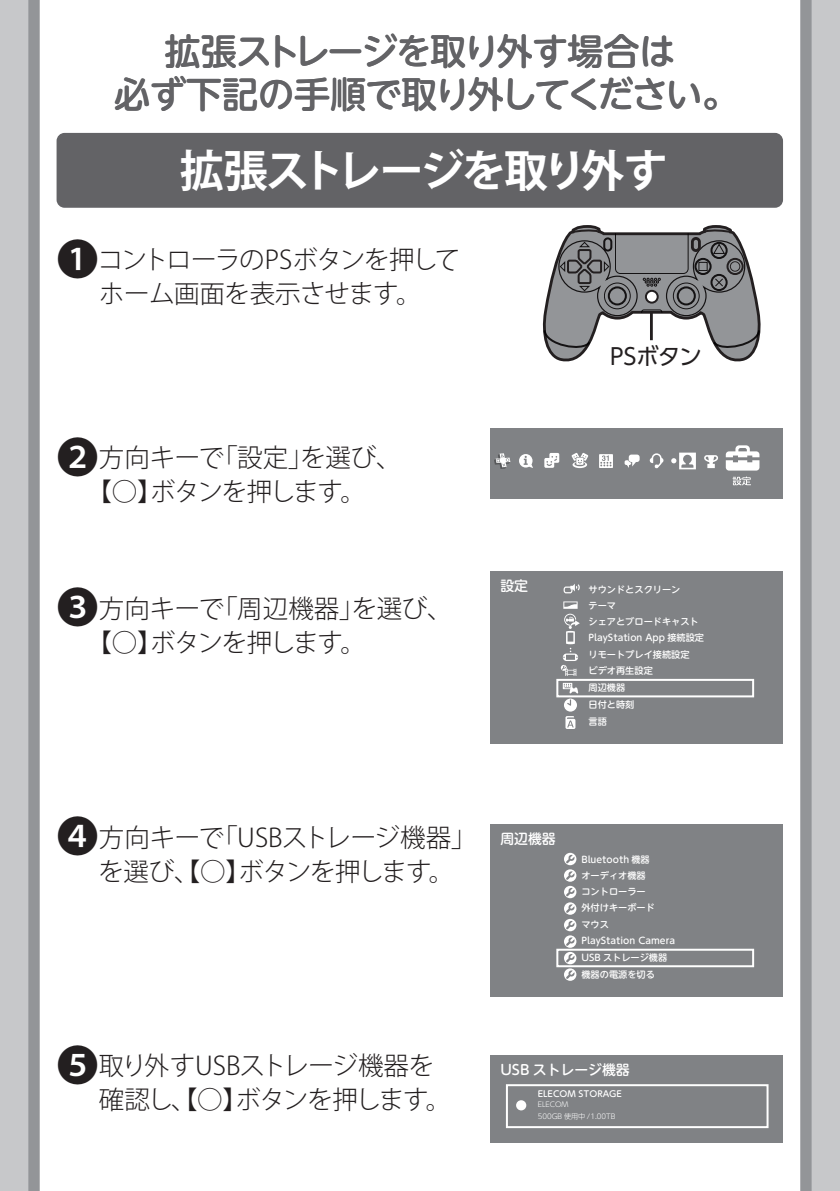
<style>
.page{position:relative;width:840px;height:1191px;background:#fff}
.page>*{position:absolute;margin:0;border:0;box-sizing:border-box;transform-origin:0 0}
.t1{font:700 44px "Koz Go Pr 6 N";letter-spacing:-.07em;color:#fff}
.t2{font:500 36px/43.2px "UD Shin M Go Pro";letter-spacing:-.055em;color:#636366;text-align:center}
.t3{font:300 25.6px/34px "Koz Go Pro";letter-spacing:-.04em;color:#231f20;text-align:center}
.t4{font:300 25.6px/34px "Koz Go Pro";letter-spacing:-.02em;color:#231f20}
.t5{font:22.8px "UD Shin Go Pro";letter-spacing:-.03em;color:#231f20}
.t6{font:500 14px "UD Shin M Go Pro";color:#fff}
.t7{font:500 9.2px/16px "UD Shin M Go Pro";color:#fff}
.t8{font:500 8.4px "UD Shin M Go Pro";color:#fff}
.t9{font:300 7.2px/11.2px "UD Shin Go Pro";color:#fff}
.s1{font-size:42.4px}
</style>
<div class="page">
<div style="left:0;top:0;width:839px;height:1191px;background:#c7c8ca"></div>
<div style="left:28px;top:0;width:783px;height:1191px;background:#fff"></div>
<div style="left:57px;top:133px;width:725px;height:75px;background:#636366;border-radius:8px"></div>
<svg style="left:538px;top:224px;width:223px;height:144px;background:#a6a6a8"></svg>
<div style="left:490px;top:824px;width:292px;height:172px;background:#808285"></div>
<svg style="left:563px;top:852px;width:13px;height:128px"></svg>
<div style="left:556px;top:948px;width:197px;height:19px;border:2px solid #fff"></div>
<div style="left:490px;top:428px;width:292px;height:71px;background:#808285"></div>
<svg style="left:494px;top:453px;width:16px;height:16px"></svg>
<svg style="left:519px;top:454px;width:13px;height:14px"></svg>
<svg style="left:544px;top:453px;width:15px;height:15px"></svg>
<svg style="left:571px;top:453px;width:17px;height:15px"></svg>
<svg style="left:599px;top:454px;width:13px;height:14px"></svg>
<svg style="left:624px;top:454px;width:15px;height:14px"></svg>
<svg style="left:649px;top:453px;width:14px;height:15px"></svg>
<svg style="left:704px;top:455px;width:13px;height:13px"></svg>
<svg style="left:725px;top:445px;width:34px;height:25px"></svg>
<svg style="left:671px;top:452px;width:24px;height:17px"></svg>
<svg style="left:732px;top:476px;width:18px;height:9px"></svg>
<div style="left:490px;top:571px;width:292px;height:172px;background:#808285"></div>
<svg style="left:563px;top:584px;width:17px;height:9px"></svg>
<svg style="left:562px;top:683px;width:16px;height:46px"></svg>
<svg style="left:560px;top:601px;width:19px;height:75px"></svg>
<div style="left:556px;top:679px;width:197px;height:18px;border:2px solid #fff"></div>
<div style="left:490px;top:1055px;width:292px;height:88px;background:#808285"></div>
<div style="left:505px;top:1084px;width:263px;height:44px;border:2px solid #fff"></div>
<div style="left:516px;top:1100px;width:10px;height:10px;background:#fff;border-radius:50%"></div>
<h2 class="t2" style="left:114px;top:28px;width:625px">拡張ストレージを取り外す場合は<br>必ず下記の手順で取り外してください。</h2>
<h1 class="t1" style="left:180px;top:146px;width:489px">拡張ストレージを取り外す</h1>
<h3 class="t3" style="left:56px;top:243px;width:405px"><span class="s1">❶</span>コントローラのPSボタンを押してホーム画面を表示させます。</h3>
<h3 class="t3" style="left:56px;top:441px;width:346px"><span class="s1">❷</span>方向キーで「設定」を選び、【○】ボタンを押します。</h3>
<h3 class="t4" style="left:86px;top:591px;width:367px;text-indent:-30px"><span class="s1">❸</span>方向キーで「周辺機器」を選び、【○】ボタンを押します。</h3>
<h3 class="t3" style="left:98px;top:820px;width:379px;text-align:left;text-indent:-42px"><span class="s1">❹</span>方向キーで「USBストレージ機器」を選び、【○】ボタンを押します。</h3>
<h3 class="t3" style="left:99px;top:1048px;width:354px;text-align:left;text-indent:-43px"><span class="s1">❺</span>取り外すUSBストレージ機器を確認し、【○】ボタンを押します。</h3>
<h3 class="t5" style="left:609px;top:338px;width:93px">PSボタン</h3>
<h3 class="t6" style="left:500px;top:574px;width:29px">設定</h3>
<p class="t7" style="left:588px;top:581px;width:117px">サウンドとスクリーン<br>テーマ<br>シェアとブロードキャスト<br>PlayStation App 接続設定</p>
<p class="t7" style="left:588px;top:646px;width:102px">リモートプレイ接続設定ビデオ再生設定<br>周辺機器<br>日付と時刻<br>言語</p>
<h3 class="t6" style="left:500px;top:827px;width:57px">周辺機器</h3>
<p class="t7" style="left:581px;top:850px;width:75px">Bluetooth 機器オーディオ機器コントローラー外付けキーボード</p>
<p class="t7" style="left:581px;top:916px;width:95px">マウス<br>PlayStation Camera<br>USB ストレージ機器機器の電源を切る</p>
<h3 class="t6" style="left:500px;top:1058px;width:131px">USB ストレージ機器</h3>
<p class="t8" style="left:537px;top:1087px;width:86px">ELECOM STORAGE</p>
<p class="t9" style="left:537px;top:1098px;width:79px">ELECOM<br>500GB 使用中 /1.00TB</p>
</div>
